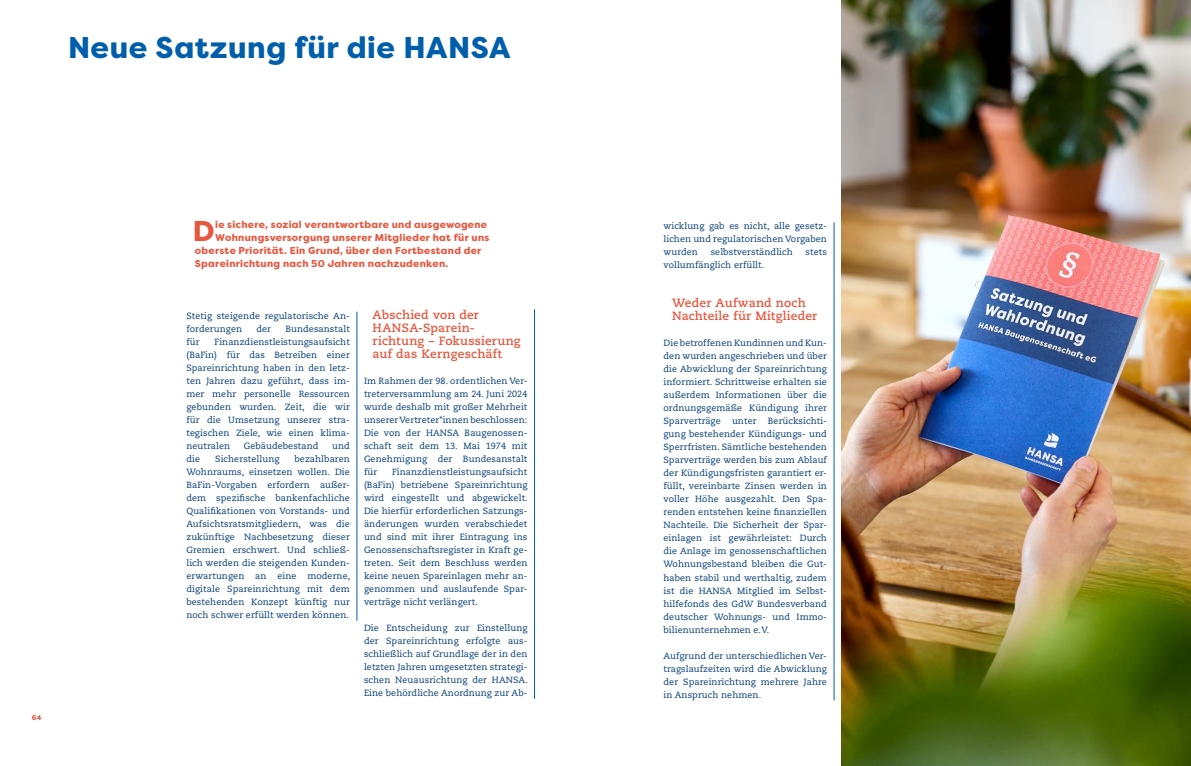
<style>
.page{position:relative;width:1191px;height:766px;background:#fff}
.page>*{position:absolute;margin:0;border:0;box-sizing:border-box;transform-origin:0 0}
.Headline_30_Pt_linksbündig{font:800 30px "Filson Pro";letter-spacing:.02em;color:#005eaa}
.Copy_intro_Initial{font:800 28.6px "Filson Pro";color:#e6573f}
.Zwischenheadline_1{font:700 12px/13px "Caecilia LT Pro 75";letter-spacing:.015em;color:#e6573f}
.Copy_intro_Initial-2{font:800 10px "Filson Pro";letter-spacing:.03em;color:#e6573f}
.Copytext_Caecilia_roman{font:9px/13px "Caecilia LT Pro 55 Roman";letter-spacing:.01em;color:#003a76;text-align:justify}
.t1{font:800 7px "Filson Pro";color:#e6573f}
</style>
<div class="page">
<hr style="left:357px;top:311px;width:1px;height:309px;background:#005eaa">
<hr style="left:534px;top:309px;width:1px;height:389px;background:#005eaa">
<hr style="left:834px;top:222px;width:1px;height:478px;background:#005eaa">
<img style="left:841px;top:0;width:350px;height:765px">
<p class="Headline_30_Pt_linksbündig" style="left:68px;top:29px;width:444px">Neue Satzung für die HANSA</p>
<p class="t1" style="left:32px;top:713px;width:11px">64</p>
<p class="Copy_intro_Initial" style="left:193px;top:212px;width:23px">D</p>
<p class="Copy_intro_Initial-2" style="left:215px;top:218px;width:273px">ie sichere, sozial verantwortbare und ausgewogene</p>
<p class="Copy_intro_Initial-2" style="left:215px;top:231px;width:276px">Wohnungsversorgung unserer Mitglieder hat für uns</p>
<p class="Copy_intro_Initial-2" style="left:195px;top:244px;width:288px">oberste Priorität. Ein Grund, über den Fortbestand der</p>
<p class="Copy_intro_Initial-2" style="left:195px;top:257px;width:255px">Spareinrichtung nach 50 Jahren nachzudenken.</p>
<p class="Copytext_Caecilia_roman" style="left:186px;top:309px;width:165px">Stetig steigende regulatorische An&shy;forderungen</p>
<p class="Copytext_Caecilia_roman" style="left:256px;top:322px;width:16px">der</p>
<p class="Copytext_Caecilia_roman" style="left:285px;top:322px;width:66px">Bundesanstalt</p>
<p class="Copytext_Caecilia_roman" style="left:186px;top:335px;width:165px;text-indent:28px">Finanzdienstleistungsaufsicht (BaFin) für das Betreiben einer Spareinrichtung haben in den letz&shy;ten Jahren dazu geführt, dass im&shy;mer mehr personelle Ressourcen gebunden wurden. Zeit, die wir für die Umsetzung unserer stra&shy;tegischen Ziele, wie einen klima&shy;neutralen</p>
<p class="Copytext_Caecilia_roman" style="left:186px;top:335px;width:15px">für</p>
<p class="Copytext_Caecilia_roman" style="left:244px;top:439px;width:76px">Gebäudebestand</p>
<p class="Copytext_Caecilia_roman" style="left:332px;top:439px;width:19px">und</p>
<p class="Copytext_Caecilia_roman" style="left:186px;top:452px;width:15px">die</p>
<p class="Copytext_Caecilia_roman" style="left:215px;top:452px;width:66px">Sicherstellung</p>
<p class="Copytext_Caecilia_roman" style="left:186px;top:452px;width:165px;text-align:left;text-indent:108px">bezahlbaren<br>Wohnraums, einsetzen wollen. Die<br>BaFin-Vorgaben erfordern außer&shy;dem spezifische bankenfachliche<br>Qualifikationen von Vorstands- und<br>Aufsichtsratsmitgliedern, was die zukünftige Nachbesetzung dieser<br>Gremien erschwert. Und schließ&shy;lich werden die steigenden Kunden&shy;erwartungen an eine moderne, digitale Spareinrichtung mit dem bestehenden Konzept künftig nur noch schwer erfüllt werden können.</p>
<p class="Zwischenheadline_1" style="left:372px;top:307px;width:150px">Abschied von der<br>HANSA-Sparein&shy;richtung – Fokussierung auf das Kerngeschäft</p>
<p class="Copytext_Caecilia_roman" style="left:364px;top:374px;width:165px">Im Rahmen der 98. ordentlichen Ver&shy;treterversammlung am 24. Juni 2024 wurde deshalb mit großer Mehrheit unserer Vertreter*innen beschlossen:<br>Die von der HANSA Baugenossen&shy;schaft seit dem 13. Mai 1974 mit Genehmigung der Bundesanstalt für</p>
<p class="Copytext_Caecilia_roman" style="left:364px;top:465px;width:165px;text-indent:28px">Finanzdienstleistungsaufsicht (BaFin) betriebene Spareinrichtung wird eingestellt und abgewickelt.<br>Die hierfür erforderlichen Satzungs&shy;änderungen wurden verabschiedet und sind mit ihrer Eintragung ins Genossenschaftsregister in Kraft ge&shy;treten. Seit dem Beschluss werden keine neuen Spareinlagen mehr an&shy;genommen und auslaufende Spar&shy;verträge nicht verlängert.</p>
<p class="Copytext_Caecilia_roman" style="left:364px;top:621px;width:165px">Die Entscheidung zur Einstellung der Spareinrichtung erfolgte aus&shy;schließlich auf Grundlage der in den letzten Jahren umgesetzten strategi&shy;schen Neuausrichtung der HANSA.<br>Eine behördliche Anordnung zur Ab-</p>
<p class="Copytext_Caecilia_roman" style="left:663px;top:219px;width:165px;text-align:left">wicklung gab es nicht, alle gesetz&shy;lichen und regulatorischen Vorgaben wurden</p>
<p class="Copytext_Caecilia_roman" style="left:710px;top:245px;width:84px">selbstverständlich</p>
<p class="Copytext_Caecilia_roman" style="left:805px;top:245px;width:23px">stets</p>
<p class="Copytext_Caecilia_roman" style="left:663px;top:258px;width:102px">vollumfänglich erfüllt.</p>
<p class="Zwischenheadline_1" style="left:672px;top:296px;width:147px">Weder Aufwand noch<br>Nachteile für Mitglieder</p>
<p class="Copytext_Caecilia_roman" style="left:663px;top:336px;width:165px;text-align:left">Die betroffenen Kundinnen und Kun&shy;den wurden angeschrieben und über die Abwicklung der Spareinrichtung informiert. Schrittweise erhalten sie außerdem Informationen über die ordnungsgemäße Kündigung ihrer Sparverträge unter Berücksichti&shy;gung bestehender Kündigungs- und Sperrfristen. Sämtliche bestehenden Sparverträge werden bis zum Ablauf der Kündigungsfristen garantiert er&shy;füllt, vereinbarte Zinsen werden in voller Höhe ausgezahlt. Den Spa&shy;renden entstehen keine finanziellen Nachteile. Die Sicherheit der Spar&shy;einlagen ist gewährleistet: Durch die Anlage im genossenschaftlichen Wohnungsbestand bleiben die Gut&shy;haben stabil und werthaltig, zudem ist die HANSA Mitglied im Selbst&shy;hilfefonds des GdW Bundesverband deutscher Wohnungs- und Immo&shy;bilienunternehmen e.V.</p>
<p class="Copytext_Caecilia_roman" style="left:663px;top:648px;width:165px">Aufgrund der unterschiedlichen Ver&shy;tragslaufzeiten wird die Abwicklung der Spareinrichtung mehrere Jahre in Anspruch nehmen.</p>
</div>
